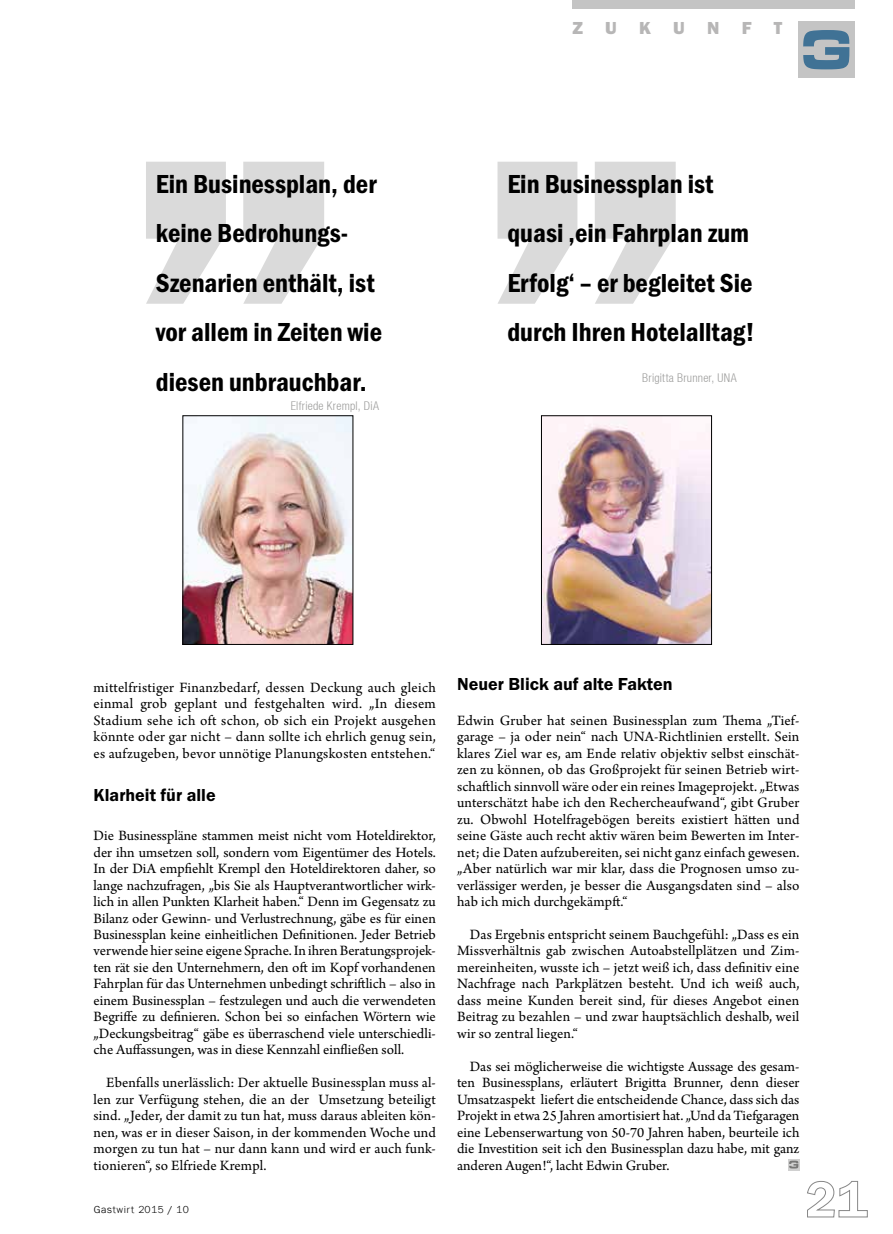
<style>
.page{position:relative;width:893px;height:1234px;background:#fff}
.page>*{position:absolute;margin:0;border:0;box-sizing:border-box;transform-origin:0 0}
.t1{font:27px/49.5px "Franklin Gothic URW Con Dem";color:#000}
.t2{font:18px "Franklin Gothic URW Dem";color:#000}
.t3{font:18px "Franklin Gothic URW Hea";letter-spacing:1.235em;color:#b7b6b6}
.t4{font:15px/16.5px "Arno Pro";letter-spacing:.005em;color:#000;text-align:justify}
.t5{font:300 condensed 12px "Helvetica 47";letter-spacing:.02em;color:#9d9d9c}
.t6{font:300 10.5px "Franklin Gothic URW";letter-spacing:.05em;color:#000}
</style>
<div class="page">
<svg style="left:807px;top:1180px;width:61px;height:36px"></svg>
<div style="left:572px;top:0;width:283px;height:9px;background:#c4c4c4"></div>
<div style="left:798px;top:21px;width:57px;height:57px;background:#c4c4c4"></div>
<svg style="left:803px;top:30px;width:46px;height:39px"></svg>
<div style="left:788px;top:1158px;width:11px;height:11px;background:#d0d0d0"></div>
<svg style="left:789px;top:1160px;width:9px;height:8px"></svg>
<img style="left:185px;top:417px;width:166px;height:225px">
<div style="left:183px;top:415px;width:170px;height:229px;border:1px solid #000"></div>
<img style="left:543px;top:417px;width:167px;height:225px">
<div style="left:541px;top:415px;width:171px;height:229px;border:1px solid #000"></div>
<svg style="left:146px;top:162px;width:178px;height:142px"></svg>
<svg style="left:497px;top:162px;width:179px;height:142px"></svg>
<p class="t3" style="left:572px;top:16px;width:212px">ZUKUNFT</p>
<h1 class="t1" style="left:156px;top:159px;width:228px">Ein Businessplan, der keine Bedrohungs-<br>Szenarien enthält, ist vor allem in Zeiten wie diesen unbrauchbar.</h1>
<h1 class="t1" style="left:507px;top:159px;width:249px">Ein Businessplan ist quasi ‚ein Fahrplan zum<br>Erfolg‘ – er begleitet Sie durch Ihren Hotelalltag!</h1>
<p class="t5" style="left:291px;top:401px;width:90px">Elfriede Krempl, DiA</p>
<p class="t5" style="left:642px;top:373px;width:96px">Brigitta Brunner, UNA</p>
<p class="t4" style="left:94px;top:679px;width:344px">mittelfristiger Finanzbedarf, dessen Deckung auch gleich einmal grob geplant und festgehalten wird. „In diesem Stadium sehe ich oft schon, ob sich ein Projekt ausgehen könnte oder gar nicht – dann sollte ich ehrlich genug sein, es aufzugeben, bevor unnötige Planungskosten entstehen.“</p>
<p class="t2" style="left:94px;top:783px;width:124px">Klarheit für alle</p>
<p class="t4" style="left:94px;top:827px;width:344px">Die Businesspläne stammen meist nicht vom Hoteldirektor, der ihn umsetzen soll, sondern vom Eigentümer des Hotels.<br>In der DiA empfiehlt Krempl den Hoteldirektoren daher, so lange nachzufragen, „bis Sie als Hauptverantwortlicher wirk&shy;lich in allen Punkten Klarheit haben.“ Denn im Gegensatz zu Bilanz oder Gewinn- und Verlustrechnung, gäbe es für einen Businessplan keine einheitlichen Definitionen. Jeder Betrieb verwende hier seine eigene Sprache. In ihren Beratungsprojek&shy;ten rät sie den Unternehmern, den oft im Kopf vorhandenen Fahrplan für das Unternehmen unbedingt schriftlich – also in einem Businessplan – festzulegen und auch die verwendeten Begriffe zu definieren. Schon bei so einfachen Wörtern wie „Deckungsbeitrag“ gäbe es überraschend viele unterschiedli&shy;che Auffassungen, was in diese Kennzahl einfließen soll.</p>
<p class="t4" style="left:94px;top:1075px;width:344px;text-indent:13px">Ebenfalls unerlässlich: Der aktuelle Businessplan muss al&shy;len zur Verfügung stehen, die an der Umsetzung beteiligt sind. „Jeder, der damit zu tun hat, muss daraus ableiten kön&shy;nen, was er in dieser Saison, in der kommenden Woche und morgen zu tun hat – nur dann kann und wird er auch funk&shy;tionieren“, so Elfriede Krempl.</p>
<p class="t6" style="left:94px;top:1202px;width:97px">Gastwirt 2015 / 10</p>
<p class="t2" style="left:457px;top:672px;width:217px">Neuer Blick auf alte Fakten</p>
<p class="t4" style="left:457px;top:712px;width:344px">Edwin Gruber hat seinen Businessplan zum Thema „Tief&shy;garage – ja oder nein“ nach UNA-Richtlinien erstellt. Sein klares Ziel war es, am Ende relativ objektiv selbst einschät&shy;zen zu können, ob das Großprojekt für seinen Betrieb wirt&shy;schaftlich sinnvoll wäre oder ein reines Imageprojekt. „Etwas unterschätzt habe ich den Rechercheaufwand“, gibt Gruber zu. Obwohl Hotelfragebögen bereits existiert hätten und seine Gäste auch recht aktiv wären beim Bewerten im Inter&shy;net; die Daten aufzubereiten, sei nicht ganz einfach gewesen. „Aber natürlich war mir klar, dass die Prognosen umso zu&shy;verlässiger werden, je besser die Ausgangsdaten sind – also hab ich mich durchgekämpft.“</p>
<p class="t4" style="left:457px;top:926px;width:344px;text-indent:13px">Das Ergebnis entspricht seinem Bauchgefühl: „Dass es ein Missverhältnis gab zwischen Autoabstellplätzen und Zim&shy;mereinheiten, wusste ich – jetzt weiß ich, dass definitiv eine Nachfrage nach Parkplätzen besteht. Und ich weiß auch, dass meine Kunden bereit sind, für dieses Angebot einen Beitrag zu bezahlen – und zwar hauptsächlich deshalb, weil wir so zentral liegen.“</p>
<p class="t4" style="left:457px;top:1058px;width:344px;text-indent:13px">Das sei möglicherweise die wichtigste Aussage des gesam&shy;ten Businessplans, erläutert Brigitta Brunner, denn dieser Umsatzaspekt liefert die entscheidende Chance, dass sich das Projekt in etwa 25 Jahren amortisiert hat. „Und da Tiefgaragen eine Lebenserwartung von 50-70 Jahren haben, beurteile ich die Investition seit ich den Businessplan dazu habe, mit ganz anderen Augen!“, lacht Edwin Gruber.</p>
</div>
